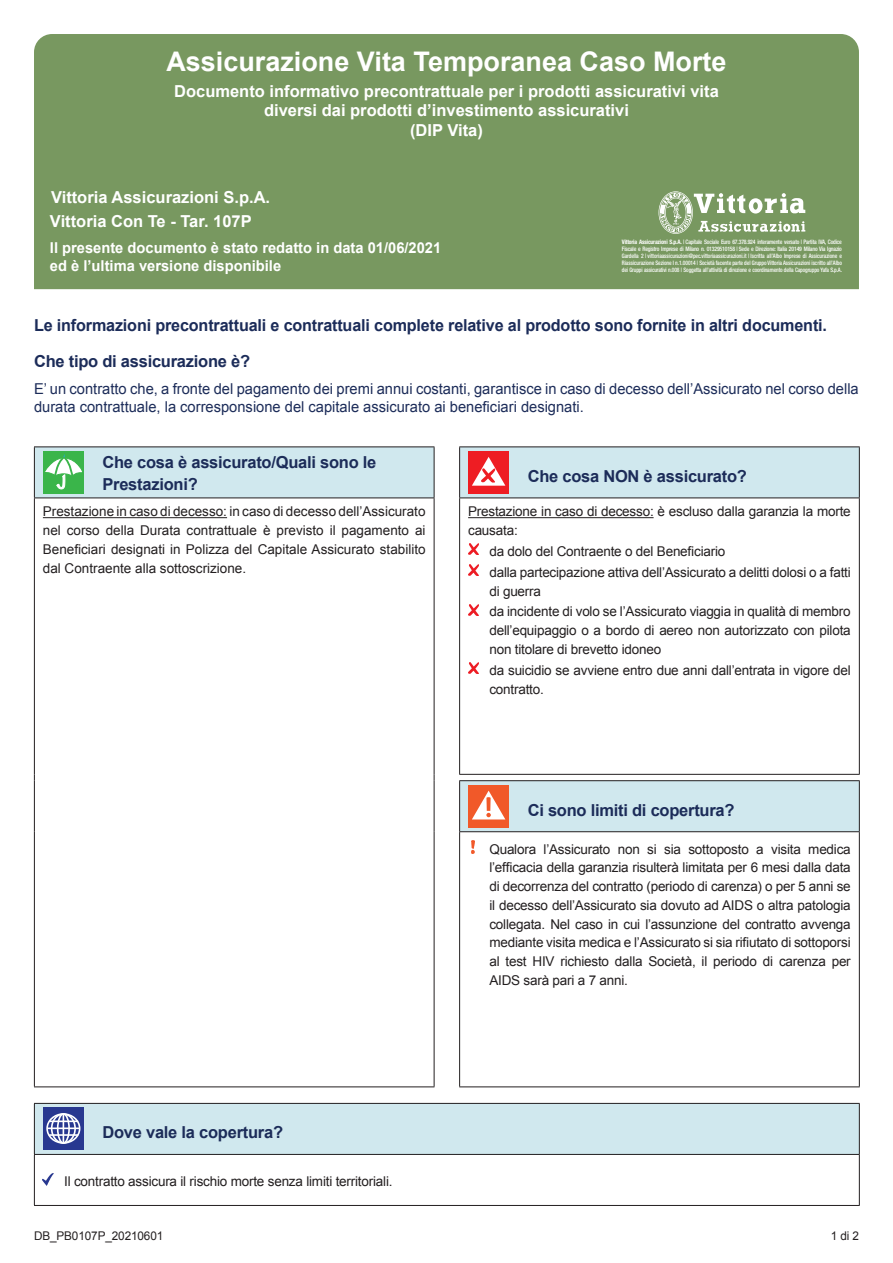
<style>
.page{position:relative;width:893px;height:1263px;background:#fff}
.page>*{position:absolute;margin:0;border:0;box-sizing:border-box;transform-origin:0 0}
.t1{font:700 27px "Arial";color:#fff}
.t2{font:700 16.5px/22.5px "Arial";letter-spacing:-.015em;color:#1c2c59}
.t3{font:700 16.5px/19.5px "Arial";color:#fff;text-align:center}
.t4{font:15px/18px "Arial";color:#1c2c59}
.t5{font:700 15px/18px "Arial";color:#fff}
.t6{font:13.5px/18.8px "Arial";letter-spacing:-.015em;color:#231f20}
.t7{font:12px "Arial";letter-spacing:-.01em;color:#231f20}
.t8{font:500 condensed 6.15px/7.1px "Helvetica Neue";letter-spacing:-.02em;color:#fff;text-align:justify;scale:.94 1}
.s1{font-family:"Helvetica Neue LT Std";font-weight:700}
</style>
<div class="page">
<svg style="left:35px;top:447px;width:824px;height:385px"></svg>
<hr style="left:34px;top:446px;width:400px;height:1px;background:#231f20">
<hr style="left:34px;top:447px;width:1px;height:50px;background:#231f20">
<hr style="left:434px;top:447px;width:1px;height:50px;background:#231f20">
<hr style="left:459px;top:446px;width:401px;height:1px;background:#231f20">
<hr style="left:459px;top:447px;width:1px;height:50px;background:#231f20">
<hr style="left:859px;top:447px;width:1px;height:50px;background:#231f20">
<hr style="left:34px;top:497px;width:400px;height:1px;background:#231f20">
<hr style="left:34px;top:498px;width:1px;height:276px;background:#231f20">
<hr style="left:434px;top:498px;width:1px;height:276px;background:#231f20">
<hr style="left:459px;top:497px;width:401px;height:1px;background:#231f20">
<hr style="left:459px;top:498px;width:1px;height:276px;background:#231f20">
<hr style="left:859px;top:498px;width:1px;height:276px;background:#231f20">
<hr style="left:459px;top:774px;width:401px;height:1px;background:#231f20">
<hr style="left:34px;top:781px;width:1px;height:51px;background:#231f20">
<hr style="left:434px;top:781px;width:1px;height:51px;background:#231f20">
<hr style="left:459px;top:780px;width:401px;height:1px;background:#231f20">
<hr style="left:459px;top:781px;width:1px;height:50px;background:#231f20">
<hr style="left:859px;top:781px;width:1px;height:50px;background:#231f20">
<hr style="left:34px;top:832px;width:1px;height:254px;background:#231f20">
<hr style="left:434px;top:832px;width:1px;height:254px;background:#231f20">
<hr style="left:459px;top:831px;width:401px;height:1px;background:#231f20">
<hr style="left:459px;top:832px;width:1px;height:254px;background:#231f20">
<hr style="left:859px;top:832px;width:1px;height:254px;background:#231f20">
<hr style="left:34px;top:1086px;width:400px;height:1px;background:#231f20">
<hr style="left:459px;top:1086px;width:401px;height:1px;background:#231f20">
<div style="left:43px;top:451px;width:41px;height:42px;background:#3ab54a"></div>
<svg style="left:45px;top:454px;width:37px;height:35px"></svg>
<div style="left:468px;top:451px;width:41px;height:43px;background:#ee1d23"></div>
<svg style="left:472px;top:457px;width:33px;height:29px"></svg>
<hr style="left:43px;top:517px;width:184px;height:1px;background:#231f20">
<hr style="left:468px;top:517px;width:186px;height:1px;background:#231f20">
<svg style="left:468px;top:544px;width:11px;height:11px"></svg>
<svg style="left:468px;top:565px;width:11px;height:11px"></svg>
<svg style="left:468px;top:604px;width:11px;height:11px"></svg>
<svg style="left:468px;top:663px;width:11px;height:11px"></svg>
<div style="left:468px;top:785px;width:41px;height:42px;background:#f15929"></div>
<svg style="left:472px;top:791px;width:33px;height:28px"></svg>
<svg style="left:471px;top:840px;width:4px;height:13px"></svg>
<div style="left:34px;top:1103px;width:825px;height:51px;background:#d0e8ee"></div>
<hr style="left:34px;top:1103px;width:826px;height:1px;background:#231f20">
<hr style="left:34px;top:1104px;width:1px;height:50px;background:#231f20">
<hr style="left:859px;top:1104px;width:1px;height:50px;background:#231f20">
<hr style="left:34px;top:1154px;width:826px;height:1px;background:#231f20">
<hr style="left:34px;top:1155px;width:1px;height:50px;background:#231f20">
<hr style="left:859px;top:1155px;width:1px;height:50px;background:#231f20">
<hr style="left:34px;top:1205px;width:826px;height:1px;background:#231f20">
<svg style="left:43px;top:1107px;width:41px;height:43px"></svg>
<div style="left:46px;top:1113px;width:34px;height:31px;border:2px solid #fff;border-radius:50%"></div>
<div style="left:51px;top:1113px;width:25px;height:31px;border:2px solid #fff;border-radius:50%"></div>
<div style="left:57px;top:1113px;width:13px;height:31px;border:2px solid #fff;border-radius:50%"></div>
<hr style="left:63px;top:1114px;width:1px;height:30px;background:#fff">
<hr style="left:49px;top:1120px;width:29px;height:2px;background:#fff">
<hr style="left:49px;top:1134px;width:29px;height:2px;background:#fff">
<hr style="left:47px;top:1127px;width:33px;height:2px;background:#fff">
<svg style="left:43px;top:1174px;width:11px;height:12px"></svg>
<div style="left:34px;top:34px;width:825px;height:255px;background:#789860"></div>
<svg style="left:658px;top:191px;width:147px;height:43px"></svg>
<h1 class="t1" style="left:166px;top:43px;width:562px">Assicurazione Vita Temporanea Caso Morte</h1>
<p class="t3" style="left:174px;top:82px;width:546px">Documento informativo precontrattuale per i prodotti assicurativi vita diversi dai prodotti d’investimento assicurativi<br>(DIP Vita)</p>
<p class="t3" style="left:50px;top:186px;width:222px;line-height:23.4px;text-align:left">Vittoria Assicurazioni S.p.A.<br>Vittoria Con Te - Tar. 107P</p>
<p class="t5" style="left:50px;top:239px;width:393px">Il presente documento è stato redatto in data 01/06/2021 ed è l’ultima versione disponibile</p>
<p class="t8" style="left:622px;top:238px;width:236px"><span class="s1">Vittoria Assicurazioni S.p.A.</span> | Capitale Sociale Euro 67.378.924 interamente versato | Partita IVA, Codice Fiscale e Registro Imprese di Milano n. 01329510158 | Sede e Direzione: Italia 20149 Milano Via Ignazio Gardella 2 | vittoriaassicurazioni@pec.vittoriaassicurazioni.it | Iscritta all’Albo Imprese di Assicurazione e Riassicurazione Sezione I n.1.00014 | Società facente parte del Gruppo Vittoria Assicurazioni iscritto all’Albo dei Gruppi assicurativi n.008 | Soggetta all’attività di direzione e coordinamento della Capogruppo Yafa S.p.A.</p>
<p class="t2" style="left:34px;top:314px;width:794px">Le informazioni precontrattuali e contrattuali complete relative al prodotto sono fornite in altri documenti.</p>
<p class="t2" style="left:34px;top:351px;width:218px">Che tipo di assicurazione è?</p>
<p class="t4" style="left:34px;top:380px;width:826px">E’ un contratto che, a fronte del pagamento dei premi annui costanti, garantisce in caso di decesso dell’Assicurato nel corso della durata contrattuale, la corresponsione del capitale assicurato ai beneficiari designati.</p>
<p class="t2" style="left:102px;top:451px;width:276px">Che cosa è assicurato/Quali sono le<br>Prestazioni?</p>
<p class="t2" style="left:528px;top:465px;width:221px">Che cosa NON è assicurato?</p>
<p class="t6" style="left:43px;top:502px;width:384px;text-align:justify">Prestazione in caso di decesso: in caso di decesso dell’Assicurato nel corso della Durata contrattuale è previsto il pagamento ai Beneficiari designati in Polizza del Capitale Assicurato stabilito dal Contraente alla sottoscrizione.</p>
<p class="t6" style="left:468px;top:502px;width:384px">Prestazione in caso di decesso: è escluso dalla garanzia la morte causata:</p>
<p class="t6" style="left:489px;top:541px;width:363px;line-height:20.9px">da dolo del Contraente o del Beneficiario<br>dalla partecipazione attiva dell’Assicurato a delitti dolosi o a fatti</p>
<p class="t6" style="left:489px;top:580px;width:363px;line-height:20.9px">di guerra<br>da incidente di volo se l’Assicurato viaggia in qualità di membro</p>
<p class="t6" style="left:489px;top:621px;width:363px">dell’equipaggio o a bordo di aereo non autorizzato con pilota non titolare di brevetto idoneo</p>
<p class="t6" style="left:489px;top:661px;width:363px">da suicidio se avviene entro due anni dall’entrata in vigore del contratto.</p>
<p class="t2" style="left:102px;top:1122px;width:182px">Dove vale la copertura?</p>
<p class="t6" style="left:64px;top:1172px;width:330px">Il contratto assicura il rischio morte senza limiti territoriali.</p>
<p class="t2" style="left:528px;top:799px;width:208px">Ci sono limiti di copertura?</p>
<p class="t6" style="left:489px;top:840px;width:363px;text-align:justify">Qualora l’Assicurato non si sia sottoposto a visita medica l’efficacia della garanzia risulterà limitata per 6 mesi dalla data di decorrenza del contratto (periodo di carenza) o per 5 anni se il decesso dell’Assicurato sia dovuto ad AIDS o altra patologia collegata. Nel caso in cui l’assunzione del contratto avvenga mediante visita medica e l’Assicurato si sia rifiutato di sottoporsi al test HIV richiesto dalla Società, il periodo di carenza per AIDS sarà pari a 7 anni.</p>
<p class="t7" style="left:34px;top:1228px;width:131px">DB_PB0107P_20210601</p>
<p class="t7" style="left:831px;top:1228px;width:30px">1 di 2</p>
</div>
